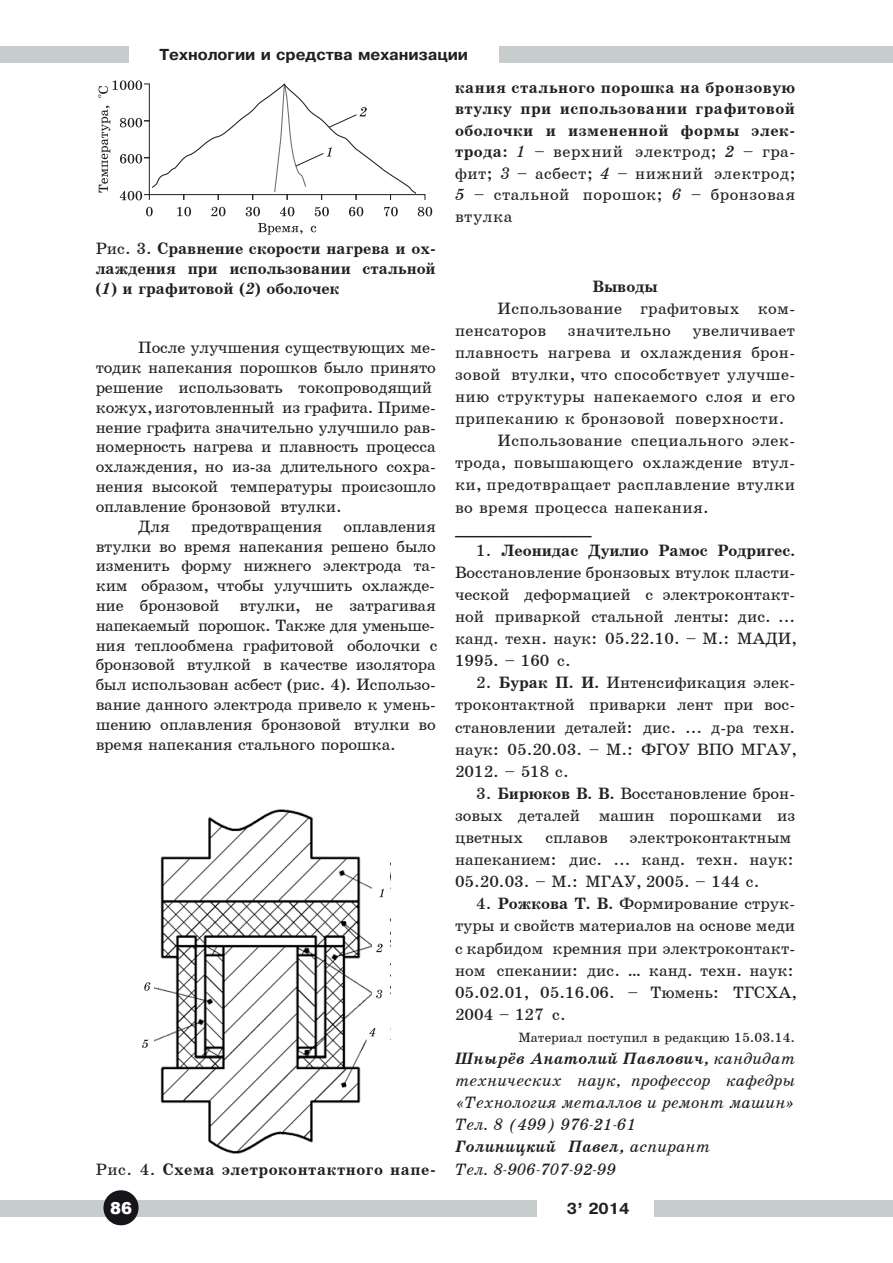
<style>
.page{position:relative;width:893px;height:1263px;background:#fff}
.page>*{position:absolute;margin:0;border:0;box-sizing:border-box;transform-origin:0 0}
.t1{font:16.5px/22px "School";color:#231f20}
.t2{font:700 16.5px/21.6px "School";letter-spacing:.03em;color:#231f20;text-align:justify}
.t3{font:italic 16.5px/22px "School";color:#231f20;text-align:justify}
.t4{font:16.5px/22px "School";letter-spacing:.02em;color:#231f20}
.t5{font:16.5px "School";letter-spacing:-.03em;color:#231f20}
.t6{font:italic 700 16.5px "School";color:#231f20}
.t7{font:900 16.5px "Arial";color:#fff}
.t8{font:700 15px "Pragmatica";color:#231f20}
.t9{font:13.5px "School";color:#231f20}
.s1{font-weight:400}
.s2{font-style:italic}
.s3{font-weight:400;font-style:italic}
.s4{font-weight:700}
</style>
<div class="page">
<svg style="left:120px;top:118px;width:22px;height:9px"></svg>
<svg style="left:120px;top:154px;width:22px;height:9px"></svg>
<svg style="left:120px;top:191px;width:22px;height:9px"></svg>
<svg style="left:146px;top:207px;width:7px;height:9px"></svg>
<svg style="left:177px;top:207px;width:14px;height:9px"></svg>
<svg style="left:211px;top:207px;width:14px;height:9px"></svg>
<svg style="left:246px;top:207px;width:14px;height:9px"></svg>
<svg style="left:280px;top:207px;width:14px;height:9px"></svg>
<svg style="left:315px;top:207px;width:14px;height:9px"></svg>
<svg style="left:418px;top:207px;width:14px;height:9px"></svg>
<svg style="left:349px;top:207px;width:14px;height:9px"></svg>
<svg style="left:384px;top:207px;width:14px;height:9px"></svg>
<svg style="left:258px;top:223px;width:45px;height:12px"></svg>
<svg style="left:311px;top:226px;width:5px;height:6px"></svg>
<svg style="left:99px;top:106px;width:11px;height:87px"></svg>
<svg style="left:98px;top:80px;width:44px;height:18px"></svg>
<svg style="left:151px;top:83px;width:266px;height:112px"></svg>
<img style="left:154px;top:810px;width:212px;height:344px">
<svg style="left:366px;top:884px;width:18px;height:158px"></svg>
<svg style="left:144px;top:982px;width:6px;height:9px"></svg>
<svg style="left:142px;top:1039px;width:6px;height:9px"></svg>
<div style="left:655px;top:1200px;width:238px;height:16px;background:#c7cccd"></div>
<div style="left:0;top:1200px;width:536px;height:16px;background:#c7cccd"></div>
<svg style="left:103px;top:1190px;width:36px;height:36px"></svg>
<div style="left:500px;top:46px;width:393px;height:16px;background:#c7cccd"></div>
<div style="left:0;top:46px;width:128px;height:16px;background:#c7cccd"></div>
<p class="t8" style="left:160px;top:46px;width:310px">Технологии и средства механизации</p>
<p class="t2" style="left:96px;top:239px;width:342px;line-height:19.8px"><span class="s1">Рис. 3.</span> Сравнение скорости нагрева и ох&shy;лаждения при использовании стальной (<span class="s2">1</span>) и графитовой (<span class="s2">2</span>) оболочек</p>
<p class="t1" style="left:96px;top:338px;width:342px;line-height:19.8px;text-indent:43px">После улучшения существующих ме&shy;тодик напекания порошков было принято решение использовать токопроводящий кожух, изготовленный из графита. Приме&shy;нение графита значительно улучшило рав&shy;номерность нагрева и плавность процесса охлаждения, но из-за длительного сохра&shy;нения высокой температуры происзошло</p>
<p class="t1" style="left:96px;top:495px;width:248px">оплавление бронзовой втулки.</p>
<p class="t1" style="left:138px;top:515px;width:33px">Для</p>
<p class="t1" style="left:191px;top:515px;width:133px">предотвращения</p>
<p class="t1" style="left:96px;top:516px;width:342px;line-height:19.8px;text-align:justify;text-indent:248px">оплавления втулки во время напекания решено было изменить форму нижнего электрода та&shy;ким образом, чтобы улучшить охлажде-</p>
<p class="t1" style="left:96px;top:594px;width:342px">ние бронзовой втулки, не затрагивая</p>
<p class="t5" style="left:96px;top:616px;width:341px">напекаемый порошок. Также для уменьше-</p>
<p class="t1" style="left:96px;top:635px;width:343px;line-height:19.8px;text-align:justify">ния теплообмена графитовой оболочки с бронзовой втулкой в качестве изолятора был использован асбест (рис. 4). Использо&shy;вание данного электрода привело к умень&shy;шению оплавления бронзовой втулки во время напекания стального порошка.</p>
<p class="t2" style="left:96px;top:1158px;width:342px"><span class="s1">Рис. 4.</span> Схема элетроконтактного напе-</p>
<p class="t2" style="left:455px;top:76px;width:342px">кания стального порошка на бронзовую втулку при использовании графитовой оболочки и измененной формы элек&shy;трода: <span class="s3">1</span> <span class="s1">– верхний электрод;</span> <span class="s3">2</span> <span class="s1">– гра&shy;фит;</span> <span class="s3">3</span> <span class="s1">– асбест;</span> <span class="s3">4</span> <span class="s1">– нижний электрод; </span><span class="s3">5</span> <span class="s1">– стальной порошок;</span> <span class="s3">6</span> <span class="s1">– бронзовая втулка</span></p>
<p class="t2" style="left:592px;top:275px;width:67px">Выводы</p>
<p class="t4" style="left:455px;top:297px;width:342px;text-indent:43px">Использование графитовых ком&shy;пенсаторов</p>
<p class="t1" style="left:455px;top:319px;width:342px;text-align:justify;text-indent:237px">увеличивает плавность нагрева и охлаждения брон&shy;зовой втулки, что способствует улучше&shy;нию структуры напекаемого слоя и его припеканию к бронзовой поверхности.</p>
<p class="t1" style="left:455px;top:430px;width:342px;text-align:justify;text-indent:43px">Использование специального элек&shy;трода, повышающего охлаждение втул&shy;ки, предотвращает расплавление втулки во время процесса напекания.</p>
<p class="t2" style="left:455px;top:517px;width:138px">_______________</p>
<p class="t1" style="left:455px;top:539px;width:344px;text-indent:21px">1. <span class="s4">Леонидас Дуилио Рамос Родригес.<br></span>Восстановление бронзовых втулок пласти&shy;ческой деформацией с электроконтакт&shy;ной приваркой стальной ленты: дис. ... канд. техн. наук: 05.22.10. – М.: МАДИ, 1995. – 160 с.</p>
<p class="t1" style="left:455px;top:672px;width:344px;text-indent:21px">2. <span class="s4">Бурак П. И.</span> Интенсификация элек&shy;троконтактной приварки лент при вос&shy;становлении деталей: дис. ... д-ра техн. наук: 05.20.03. – М.: ФГОУ ВПО МГАУ,<br>2012. – 518 с.</p>
<p class="t1" style="left:455px;top:782px;width:342px;text-align:justify;text-indent:21px">3. <span class="s4">Бирюков В. В.</span> Восстановление брон&shy;зовых деталей машин порошками из цветных</p>
<p class="t4" style="left:568px;top:319px;width:104px">значительно</p>
<p class="t1" style="left:455px;top:827px;width:340px;text-indent:175px">электроконтактным напеканием: дис. ... канд. техн. наук:<br>05.20.03. – М.: МГАУ, 2005. – 144 с.</p>
<p class="t1" style="left:455px;top:893px;width:344px;text-indent:21px">4. <span class="s4">Рожкова Т. В.</span> Формирование струк&shy;туры и свойств материалов на основе меди с карбидом кремния при электроконтакт&shy;ном спекании: дис. … канд. техн. наук:<br>05.02.01, 05.16.06. – Тюмень: ТГСХА, 2004 – 127 c.</p>
<p class="t9" style="left:518px;top:1030px;width:278px">Материал поступил в редакцию 15.03.14.</p>
<p class="t3" style="left:455px;top:1047px;width:342px"><span class="s4">Шныр¸в Анатолий Павлович,</span> кандидат технических наук, профессор кафедры «Технология металлов и ремонт машин»</p>
<p class="t3" style="left:455px;top:1114px;width:183px">Тел. 8 (499) 976-21-61</p>
<p class="t6" style="left:455px;top:1138px;width:257px">Голиницкий Павел, <span class="s1">аспирант</span></p>
<p class="t3" style="left:455px;top:1158px;width:163px">Тел. 8-906-707-92-99</p>
<p class="t1" style="left:545px;top:827px;width:64px">сплавов</p>
<p class="t7" style="left:110px;top:1196px;width:24px">86</p>
<p class="t8" style="left:561px;top:1200px;width:69px">¹ 3’ 2014</p>
</div>
